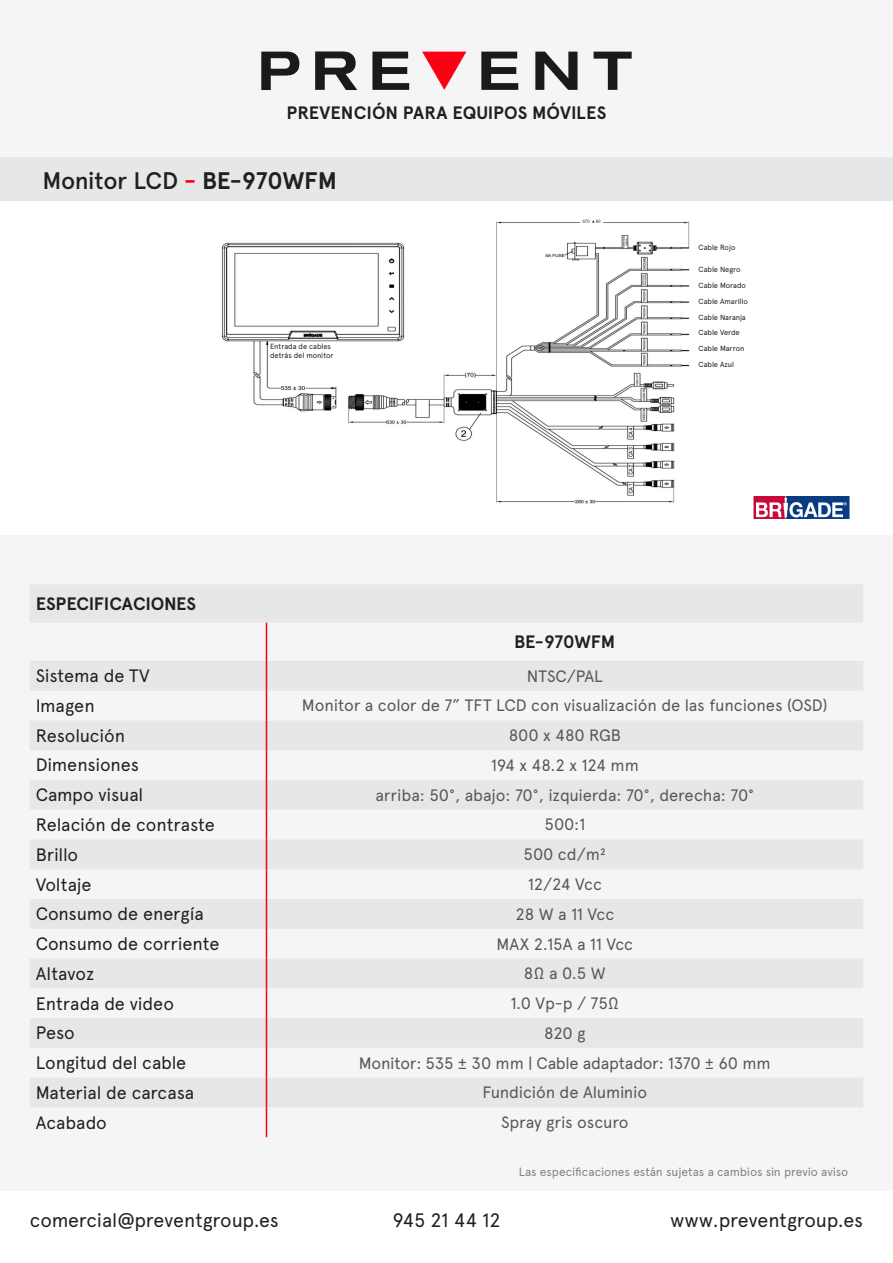
<style>
.page{position:relative;width:893px;height:1263px;background:#fff}
.page>*{position:absolute;margin:0;border:0;box-sizing:border-box;transform-origin:0 0}
.t1{font:500 24px "Apercu Pro";letter-spacing:-.015em;color:#231f20}
.t2{font:19.5px "Apercu Pro";letter-spacing:-.005em;color:#231f20}
.t3{font:18px "Apercu Pro";letter-spacing:-.01em;color:#231f20}
.t4{font:700 18px "Apercu Pro";color:#231f20}
.t5{font:16.5px "Apercu Pro";letter-spacing:-.01em;color:#57585a}
.t6{font:12px "Apercu Pro";letter-spacing:-.01em;color:#808285}
.t7{font:7.5px "Apercu Pro";letter-spacing:-.01em;color:#231f20}
.s1{font-weight:700;color:#fc0014}
.s2{font-weight:700}
</style>
<div class="page">
<div style="left:0;top:535px;width:893px;height:656px;background:#f5f5f6"></div>
<div style="left:0;top:0;width:893px;height:157px;background:#f5f5f6"></div>
<div style="left:0;top:157px;width:893px;height:44px;background:#e6e7e9"></div>
<svg style="left:261px;top:52px;width:38px;height:38px"></svg>
<svg style="left:315px;top:51px;width:42px;height:39px"></svg>
<svg style="left:372px;top:52px;width:37px;height:38px"></svg>
<svg style="left:422px;top:52px;width:44px;height:38px"></svg>
<svg style="left:481px;top:52px;width:37px;height:38px"></svg>
<svg style="left:535px;top:52px;width:42px;height:38px"></svg>
<svg style="left:594px;top:52px;width:38px;height:38px"></svg>
<svg style="left:30px;top:585px;width:833px;height:522px;fill:#e6e7e9"></svg>
<hr style="left:266px;top:623px;width:1px;height:38px;background:#fc0014">
<hr style="left:266px;top:661px;width:1px;height:30px;background:#fc0014">
<svg style="left:266px;top:691px;width:1px;height:29px"></svg>
<hr style="left:266px;top:720px;width:1px;height:30px;background:#fc0014">
<hr style="left:266px;top:750px;width:1px;height:30px;background:#fc0014">
<hr style="left:266px;top:780px;width:1px;height:30px;background:#fc0014">
<svg style="left:266px;top:810px;width:1px;height:29px"></svg>
<hr style="left:266px;top:839px;width:1px;height:30px;background:#fc0014">
<hr style="left:266px;top:869px;width:1px;height:30px;background:#fc0014">
<hr style="left:266px;top:899px;width:1px;height:30px;background:#fc0014">
<svg style="left:266px;top:929px;width:1px;height:29px"></svg>
<hr style="left:266px;top:958px;width:1px;height:30px;background:#fc0014">
<hr style="left:266px;top:988px;width:1px;height:30px;background:#fc0014">
<hr style="left:266px;top:1018px;width:1px;height:30px;background:#fc0014">
<hr style="left:266px;top:1048px;width:1px;height:30px;background:#fc0014">
<svg style="left:266px;top:1078px;width:1px;height:29px"></svg>
<hr style="left:266px;top:1107px;width:1px;height:30px;background:#fc0014">
<img style="left:753px;top:497px;width:97px;height:22px">
<img style="left:222px;top:219px;width:468px;height:285px">
<div style="left:270px;top:343px;width:97px;height:23px;background:#fff"></div>
<p class="t4" style="left:286px;top:99px;width:322px">PREVENCIÓN PARA EQUIPOS MÓVILES</p>
<p class="t1" style="left:43px;top:162px;width:296px">Monitor LCD <span class="s1">-</span> <span class="s2">BE-970WFM</span></p>
<p class="t7" style="left:270px;top:340px;width:62px">Entrada de cables</p>
<p class="t7" style="left:270px;top:349px;width:65px">detrás del monitor</p>
<p class="t4" style="left:36px;top:590px;width:162px">ESPECIFICACIONES</p>
<p class="t7" style="left:699px;top:242px;width:38px">Cable Rojo</p>
<p class="t7" style="left:699px;top:264px;width:43px">Cable Negro</p>
<p class="t7" style="left:699px;top:280px;width:49px">Cable Morado</p>
<p class="t7" style="left:699px;top:296px;width:51px">Cable Amarillo</p>
<p class="t7" style="left:699px;top:311px;width:49px">Cable Naranja</p>
<p class="t7" style="left:699px;top:327px;width:43px">Cable Verde</p>
<p class="t7" style="left:699px;top:343px;width:47px">Cable Marron</p>
<p class="t7" style="left:699px;top:359px;width:37px">Cable Azul</p>
<p class="t4" style="left:514px;top:628px;width:103px">BE-970WFM</p>
<p class="t3" style="left:36px;top:662px;width:115px">Sistema de TV</p>
<p class="t5" style="left:527px;top:663px;width:77px">NTSC/PAL</p>
<p class="t3" style="left:36px;top:692px;width:61px">Imagen</p>
<p class="t5" style="left:302px;top:693px;width:527px">Monitor a color de 7” TFT LCD con visualización de las funciones (OSD)</p>
<p class="t3" style="left:36px;top:722px;width:91px">Resolución</p>
<p class="t5" style="left:509px;top:723px;width:114px">800 x 480 RGB</p>
<p class="t3" style="left:36px;top:752px;width:105px">Dimensiones</p>
<p class="t5" style="left:491px;top:753px;width:150px">194 x 48.2 x 124 mm</p>
<p class="t3" style="left:36px;top:781px;width:109px">Campo visual</p>
<p class="t5" style="left:375px;top:782px;width:380px">arriba: 50°, abajo: 70°, izquierda: 70°, derecha: 70°</p>
<p class="t3" style="left:36px;top:811px;width:181px">Relación de contraste</p>
<p class="t5" style="left:544px;top:812px;width:42px">500:1</p>
<p class="t3" style="left:36px;top:841px;width:44px">Brillo</p>
<p class="t5" style="left:523px;top:842px;width:84px">500 cd/m²</p>
<p class="t3" style="left:36px;top:871px;width:57px">Voltaje</p>
<p class="t5" style="left:528px;top:872px;width:76px">12/24 Vcc</p>
<p class="t3" style="left:36px;top:900px;width:170px">Consumo de energía</p>
<p class="t5" style="left:515px;top:901px;width:100px">28 W a 11 Vcc</p>
<p class="t3" style="left:36px;top:930px;width:185px">Consumo de corriente</p>
<p class="t5" style="left:496px;top:931px;width:138px">MAX 2.15A a 11 Vcc</p>
<p class="t3" style="left:36px;top:960px;width:60px">Altavoz</p>
<p class="t5" style="left:524px;top:961px;width:83px">8Ω a 0.5 W</p>
<p class="t3" style="left:36px;top:990px;width:140px">Entrada de video</p>
<p class="t5" style="left:510px;top:991px;width:110px">1.0 Vp-p / 75Ω</p>
<p class="t3" style="left:36px;top:1019px;width:41px">Peso</p>
<p class="t5" style="left:544px;top:1021px;width:43px">820 g</p>
<p class="t3" style="left:36px;top:1049px;width:152px">Longitud del cable</p>
<p class="t5" style="left:359px;top:1050px;width:413px">Monitor: 535 ± 30 mm | Cable adaptador: 1370 ± 60 mm</p>
<p class="t3" style="left:36px;top:1079px;width:160px">Material de carcasa</p>
<p class="t5" style="left:482px;top:1080px;width:166px">Fundición de Aluminio</p>
<p class="t3" style="left:36px;top:1109px;width:73px">Acabado</p>
<p class="t5" style="left:501px;top:1110px;width:129px">Spray gris oscuro</p>
<p class="t6" style="left:519px;top:1162px;width:331px">Las especificaciones están sujetas a cambios sin previo aviso</p>
<p class="t2" style="left:30px;top:1206px;width:251px">comercial@preventgroup.es</p>
<p class="t2" style="left:392px;top:1206px;width:110px">945 21 44 12</p>
<p class="t2" style="left:670px;top:1206px;width:195px">www.preventgroup.es</p>
</div>
